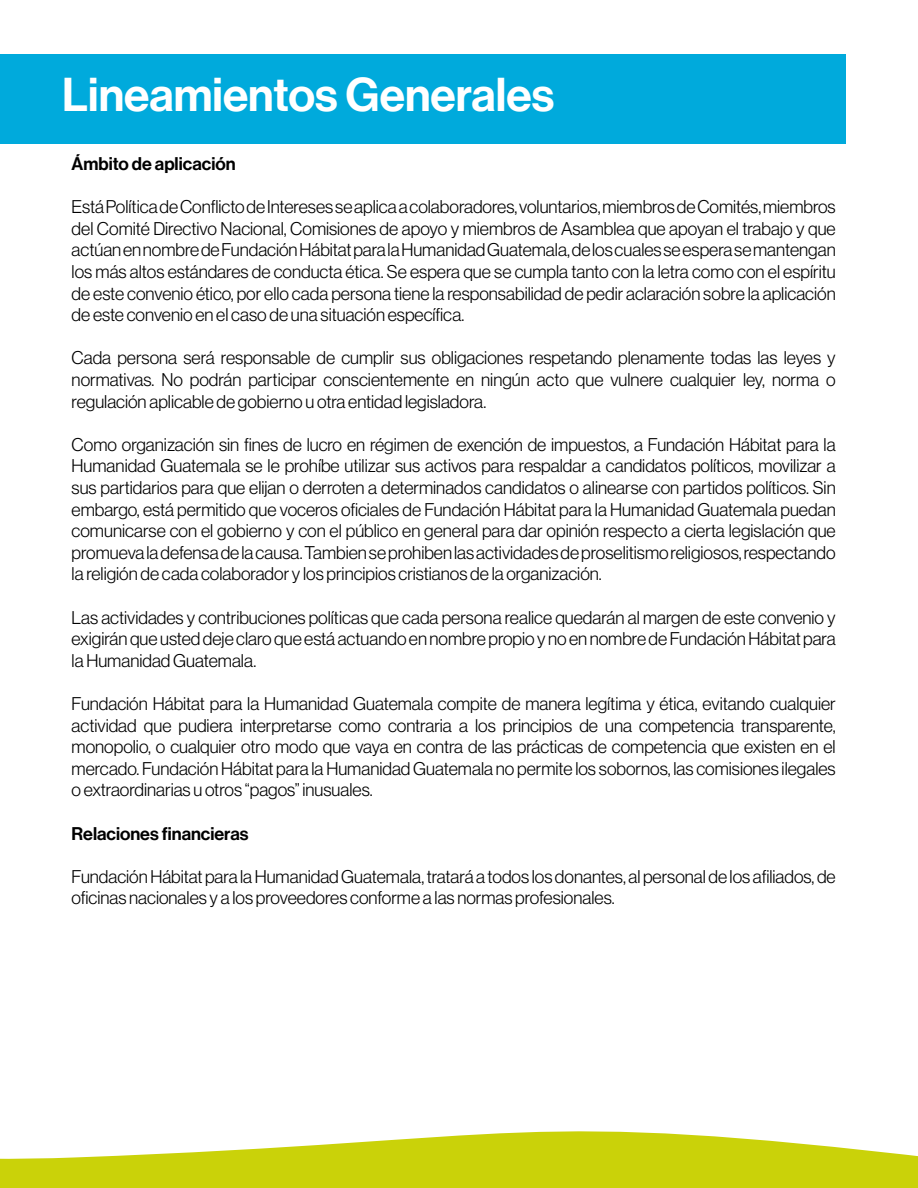
<style>
.page{position:relative;width:918px;height:1188px;background:#fff}
.page>*{position:absolute;margin:0;border:0;box-sizing:border-box;transform-origin:0 0}
.t1{font:46.5px "Neue Haas Display Mediu";color:#fff}
.t2{font:300 18px/21.6px "Neue Haas Display";color:#000;text-align:justify}
.t3{font:18px "Neue Haas Display Mediu";color:#000}
</style>
<div class="page">
<svg style="left:0;top:1131px;width:918px;height:57px;fill:#cad209"></svg>
<div style="left:0;top:54px;width:845px;height:89px;background:#00aadc"></div>
<h1 class="t1" style="left:62px;top:68px;width:494px">Lineamientos Generales</h1>
<p class="t3" style="left:72px;top:153px;width:165px">Ámbito de aplicación</p>
<p class="t2" style="left:72px;top:196px;width:766px">Está Política de Conflicto de Intereses se aplica a colaboradores, voluntarios, miembros de Comités, miembros del Comité Directivo Nacional, Comisiones de apoyo y miembros de Asamblea que apoyan el trabajo y que actúan en nombre de Fundación Hábitat para la Humanidad Guatemala, de los cuales se espera se mantengan los más altos estándares de conducta ética. Se espera que se cumpla tanto con la letra como con el espíritu de este convenio ético, por ello cada persona tiene la responsabilidad de pedir aclaración sobre la aplicación de este convenio en el caso de una situación específica.</p>
<p class="t2" style="left:72px;top:347px;width:766px">Cada persona será responsable de cumplir sus obligaciones respetando plenamente todas las leyes y normativas. No podrán participar conscientemente en ningún acto que vulnere cualquier ley, norma o regulación aplicable de gobierno u otra entidad legisladora.</p>
<p class="t2" style="left:72px;top:434px;width:766px">Como organización sin fines de lucro en régimen de exención de impuestos, a Fundación Hábitat para la Humanidad Guatemala se le prohíbe utilizar sus activos para respaldar a candidatos políticos, movilizar a sus partidarios para que elijan o derroten a determinados candidatos o alinearse con partidos políticos. Sin embargo, está permitido que voceros oficiales de Fundación Hábitat para la Humanidad Guatemala puedan comunicarse con el gobierno y con el público en general para dar opinión respecto a cierta legislación que promueva la defensa de la causa. Tambien se prohiben las actividades de proselitismo religiosos, respectando la religión de cada colaborador y los principios cristianos de la organización.</p>
<p class="t2" style="left:72px;top:606px;width:766px">Las actividades y contribuciones políticas que cada persona realice quedarán al margen de este convenio y exigirán que usted deje claro que está actuando en nombre propio y no en nombre de Fundación Hábitat para la Humanidad Guatemala.</p>
<p class="t2" style="left:72px;top:693px;width:766px">Fundación Hábitat para la Humanidad Guatemala compite de manera legítima y ética, evitando cualquier actividad que pudiera interpretarse como contraria a los principios de una competencia transparente, monopolio, o cualquier otro modo que vaya en contra de las prácticas de competencia que existen en el mercado. Fundación Hábitat para la Humanidad Guatemala no permite los sobornos, las comisiones ilegales o extraordinarias u otros “pagos” inusuales.</p>
<p class="t3" style="left:72px;top:823px;width:178px">Relaciones financieras</p>
<p class="t2" style="left:72px;top:866px;width:766px">Fundación Hábitat para la Humanidad Guatemala, tratará a todos los donantes, al personal de los afiliados, de oficinas nacionales y a los proveedores conforme a las normas profesionales.</p>
</div>
